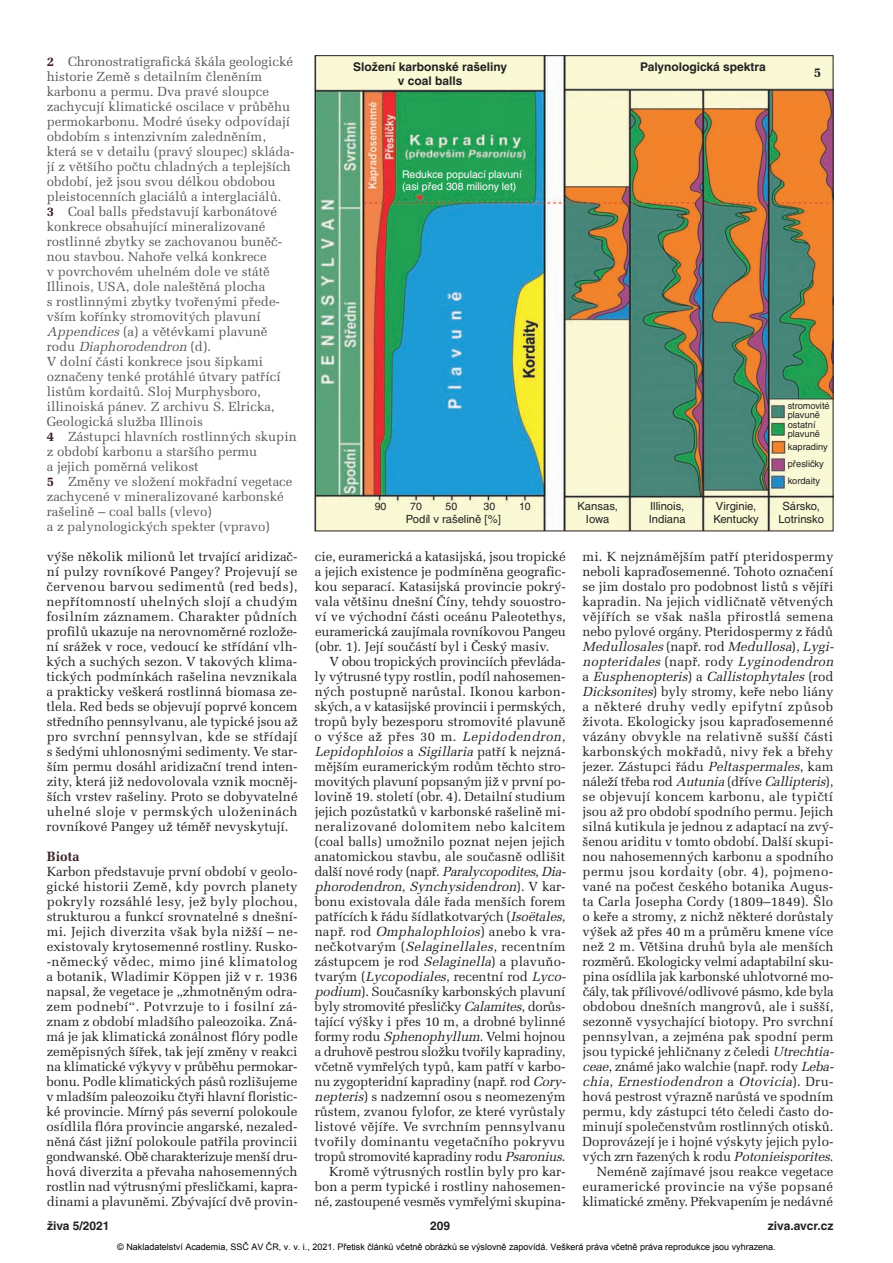
<style>
.page{position:relative;width:893px;height:1263px;background:#fff}
.page>*{position:absolute;margin:0;border:0;box-sizing:border-box;transform-origin:0 0}
.t1{font:700 13.5px "Melior CE";color:#3c2124}
.t2{font:700 13.5px "Melior CE";color:#231f20}
.t3{font:13.2px/15px "Melior CE";color:#231f20;text-align:justify}
.t4{font:13.2px/15px "Melior CE";color:#57585a}
.t5{font:700 12px/13.5px "Helvetica CE";color:#231f20;text-align:center}
.t6{font:11.25px/12.8px "Helvetica CE";color:#231f20;text-align:center}
.t7{font:10.5px/12px "Helvetica CE";color:#fff}
.t8{font:10.5px "Helvetica CE";color:#231f20}
.t9{font:9.3px/9px "Helvetica CE";color:#231f20}
.t10{font:9px "Arial";color:#000}
.s1{font-weight:700;color:#3c2124}
.s2{font-style:italic}
</style>
<div class="page">
<img style="left:317px;top:57px;width:514px;height:472px">
<p class="t4" style="left:47px;top:56px;width:252px"><span class="s1">2</span> Chronostratigrafická škála geologické historie Země s detailním členěním karbonu a permu. Dva pravé sloupce zachycují klimatické oscilace v průběhu permokarbonu. Modré úseky odpovídají obdobím s intenzivním zaledněním, která se v detailu (pravý sloupec) skláda&shy;jí z většího počtu chladných a teplejších období, jež jsou svou délkou obdobou pleistocenních glaciálů a interglaciálů.<br><span class="s1">3</span> Coal balls představují karbonátové konkrece obsahující mineralizované rostlinné zbytky se zachovanou buněč&shy;nou stavbou. Nahoře velká konkrece<br>v povrchovém uhelném dole ve státě Illinois, USA, dole naleštěná plocha<br>s rostlinnými zbytky tvořenými přede&shy;vším kořínky stromovitých plavuní <span class="s2">Appendices</span>(a) a větévkami plavuně<br>r o d u <span class="s2">Diaphorodendron</span> ( d ) .<br>V dolní části konkrece jsou šipkami označeny tenké protáhlé útvary patřící listům kordaitů. Sloj Murphysboro, illinoiská pánev. Z archivu S. Elricka, Geologická služba Illinois<br><span class="s1">4</span> Zástupci hlavních rostlinných skupin z období karbonu a staršího permu<br>a jejich poměrná velikost<br><span class="s1">5</span> Změny ve složení mokřadní vegetace zachycené v mineralizované karbonské rašelině – coal balls (vlevo)<br>a z palynologických spekter (vpravo)</p>
<p class="t5" style="left:353px;top:61px;width:155px">Složení karbonské rašeliny v coal balls</p>
<p class="t5" style="left:640px;top:61px;width:127px">Palynologická spektra</p>
<p class="t2" style="left:814px;top:67px;width:9px">5</p>
<p class="t7" style="left:402px;top:170px;width:122px">Redukce populací plavuní (asi před 308 miliony let)</p>
<p class="t9" style="left:788px;top:402px;width:43px">stromovité plavuně</p>
<p class="t9" style="left:788px;top:421px;width:34px">ostatní plavuně</p>
<p class="t9" style="left:788px;top:439px;width:42px;line-height:17.2px">kapradiny přesličky kordaity</p>
<p class="t6" style="left:577px;top:501px;width:42px">Kansas,<br>Iowa</p>
<p class="t6" style="left:649px;top:501px;width:38px;text-align:left">Illinois,<br>Indiana</p>
<p class="t6" style="left:713px;top:501px;width:47px;text-align:left">Virginie,<br>Kentucky</p>
<p class="t6" style="left:778px;top:501px;width:47px">Sársko,<br>Lotrinsko</p>
<p class="t8" style="left:375px;top:503px;width:13px">90</p>
<p class="t8" style="left:410px;top:503px;width:13px">70</p>
<p class="t8" style="left:446px;top:503px;width:13px">50</p>
<p class="t8" style="left:484px;top:503px;width:13px">30</p>
<p class="t8" style="left:519px;top:503px;width:13px">10</p>
<p class="t6" style="left:406px;top:514px;width:96px">Podíl v rašelině [%]</p>
<p class="t3" style="left:46px;top:551px;width:253px">výše několik milionů let trvající aridizač&shy;ní pulzy rovníkové Pangey? Projevují se červenou barvou sedimentů (red beds), nepřítomností uhelných slojí a chudým fosilním záznamem. Charakter půdních profilů ukazuje na nerovnoměrné rozlože&shy;ní srážek v roce, vedoucí ke střídání vlh&shy;kých a suchých sezon. V takových klima&shy;tických podmínkách rašelina nevznikala a prakticky veškerá rostlinná biomasa ze - tlela. Red beds se objevují poprvé koncem středního pennsylvanu, ale typické jsou až pro svrchní pennsylvan, kde se střídají s šedými uhlonosnými sedimenty. Ve star&shy;ším permu dosáhl aridizační trend inten&shy;zity, která již nedovolovala vznik mocněj&shy;ších vrstev rašeliny. Proto se dobyvatelné uhelné sloje v permských uloženinách rovníkové Pangey už téměř nevyskytují.</p>
<p class="t1" style="left:47px;top:852px;width:35px">Biota</p>
<p class="t3" style="left:46px;top:866px;width:253px">Karbon představuje první období v geolo&shy;gické historii Země, kdy povrch planety pokryly rozsáhlé lesy, jež byly plochou, strukturou a funkcí srovnatelné s dnešní&shy;mi. Jejich diverzita však byla nižší – ne - existovaly krytosemenné rostliny. Rusko--německý vědec, mimo jiné klimatolog a botanik, Wladimir Köppen již v r. 1936 napsal, že vegetace je „zhmotněným odra&shy;zem podnebí“. Potvrzuje to i fosilní zá - znam z období mladšího paleozoika. Zná&shy;má je jak klimatická zonálnost flóry podle zeměpisných šířek, tak její změny v reakci na klimatické výkyvy v průběhu permokar - bonu. Podle klimatických pásů rozlišujeme v mladším paleozoiku čtyři hlavní floristic - ké provincie. Mírný pás severní polokoule osídlila flóra provincie angarské, nezaled&shy;něná část jižní polokoule patřila provincii gondwanské. Obě charakterizuje menší dru&shy;hová diverzita a převaha nahosemenných rostlin nad výtrusnými přesličkami, kapra - dinami a plavuněmi. Zbývající dvě provin-</p>
<p class="t3" style="left:315px;top:551px;width:253px">cie, euramerická a katasijská, jsou tropické a jejich existence je podmíněna geografic&shy;kou separací. Katasijská provincie pokrý&shy;vala většinu dnešní Číny, tehdy souostro&shy;ví ve východní části oceánu Paleotethys, euramerická zaujímala rovníkovou Pangeu (obr. 1). Její součástí byl i Český masiv.</p>
<p class="t3" style="left:314px;top:656px;width:255px;text-align:right">V obou tropických provinciích převláda-<br>ly výtrusné typy rostlin, podíl nahosemen - ných postupně narůstal. Ikonou karbon&shy;ských, a v katasijské provincii i permských, tropů byly bezesporu stromovité plavuně o vý š c e a ž p ř e s 3 0 m . <span class="s2">Lepidodendron</span>, <span class="s2">Lepidophloios</span> a <span class="s2">Sigillaria</span> p a t ř í k n e j z n á - mějším euramerickým rodům těchto stro&shy;movitých plavuní popsaným již v první po - lovině 19. století (obr. 4). Detailní studium jejich pozůstatků v karbonské rašelině mi - neralizované dolomitem nebo kalcitem (coal balls) umožnilo poznat nejen jejich anatomickou stavbu, ale současně odlišit d a l š í n o v é r o dy ( n ap ř. <span class="s2">Paralycopodites</span>, <span class="s2">Dia - phorodendron</span>, <span class="s2">Synchysidendron</span>) . V k a r - bonu existovala dále řada menších forem patřících k řádu šídlatkotvarých (<span class="s2">Isoëtales</span>, např. rod <span class="s2">Omphalophloios</span>) anebo k vra&shy;nečkotvarým (<span class="s2">Selaginellales</span>, recentním zástupcem je rod <span class="s2">Selaginella</span>) a plavuňo&shy;tv arým ( <span class="s2">Lycopodiales</span>, r e c entn í r o d <span class="s2">Lyco&shy;podium</span>). Současníky karbonských plavuní byly stromovité přesličky <span class="s2">Calamites</span>, dorůs - tající výšky i přes 10 m, a drobné bylinné formy rodu <span class="s2">Sphenophyllum</span>. Velmi hojnou a druhově pestrou složku tvořily kapradiny, včetně vymřelých typů, kam patří v karbo&shy;nu zygopteridní kapradiny (např. rod <span class="s2">Cory&shy;nepteris</span>) s nadzemní osou s neomezeným růstem, zvanou fylofor, ze které vyrůstaly listové vějíře. Ve svrchním pennsylvanu tvořily dominantu vegetačního pokryvu tropů stromovité kapradiny rodu <span class="s2">Psaronius</span>.<br>Kromě výtrusných rostlin byly pro kar&shy;bon a perm typické i rostliny nahosemen&shy;né, zastoupené vesměs vymřelými skupina -</p>
<p class="t3" style="left:582px;top:551px;width:255px;text-align:right">mi. K nejznámějším patří pteridospermy neboli kapraďosemenné. Tohoto označení se jim dostalo pro podobnost listů s vějíři kapradin. Na jejich vidličnatě větvených vějířích se však našla přirostlá semena nebo pylové orgány. Pteridospermy z řádů <span class="s2">Medullosales</span> ( n a p ř. r o d <span class="s2">Medullosa</span>) , <span class="s2">Lygi&shy;nopteridales</span> ( n a p ř. r o d y <span class="s2">Lyginodendron </span>a <span class="s2">Eusphenopteris</span>) a <span class="s2">Callistophytales</span> ( r o d <span class="s2">Dicksonites</span>) byly stromy, keře nebo liány a některé druhy vedly epifytní způsob života. Ekologicky jsou kapraďosemenné vázány obvykle na relativně sušší části karbonských mokřadů, nivy řek a břehy jezer. Zástupci řádu <span class="s2">Peltaspermales</span>, kam náleží třeba rod <span class="s2">Autunia</span>(dříve <span class="s2">Callipteris</span>), se objevují koncem karbonu, ale typičtí jsou až pro období spodního permu. Jejich silná kutikula je jednou z adaptací na zvý&shy;šenou ariditu v tomto období. Další skupi - nou nahosemenných karbonu a spodního permu jsou kordaity (obr. 4), pojmeno - vané na počest českého botanika Augus&shy;ta Carla Josepha Cordy (1809–1849). Šlo o keře a stromy, z nichž některé dorůstaly výšek až přes 40 m a průměru kmene více než 2 m. Většina druhů byla ale menších rozměrů. Ekologicky velmi adaptabilní sku&shy;pina osídlila jak karbonské uhlotvorné mo - čály, tak přílivové/odlivové pásmo, kde byla obdobou dnešních mangrovů, ale i sušší, sezonně vysychající biotopy. Pro svrchní pennsylvan, a zejména pak spodní perm jsou typické jehličnany z čeledi <span class="s2">Utrechtia - ceae</span>, známé jako walchie (např. rody <span class="s2">Leba&shy;chia</span>, <span class="s2">Ernestiodendron</span> a <span class="s2">Otovicia</span>) . D r u - hová pestrost výrazně narůstá ve spodním permu, kdy zástupci této čeledi často do - minují společenstvům rostlinných otisků.<br>Doprovázejí je i hojné výskyty jejich pylo&shy;vých zrn řazených k rodu <span class="s2">Potonieisporites</span>.<br>Neméně zajímavé jsou reakce vegetace euramerické provincie na výše popsané klimatické změny. Překvapením je nedávné</p>
<p class="t5" style="left:47px;top:1220px;width:64px">živa 5/2021</p>
<p class="t5" style="left:430px;top:1220px;width:22px">209</p>
<p class="t5" style="left:768px;top:1220px;width:67px">ziva.avcr.cz</p>
<p class="t10" style="left:117px;top:1241px;width:660px">© Nakladatelství Academia, SSČ AV ČR, v. v. i., 2021. Přetisk článků včetně obrázků se výslovně zapovídá. Veškerá práva včetně práva reprodukce jsou vyhrazena.</p>
</div>
